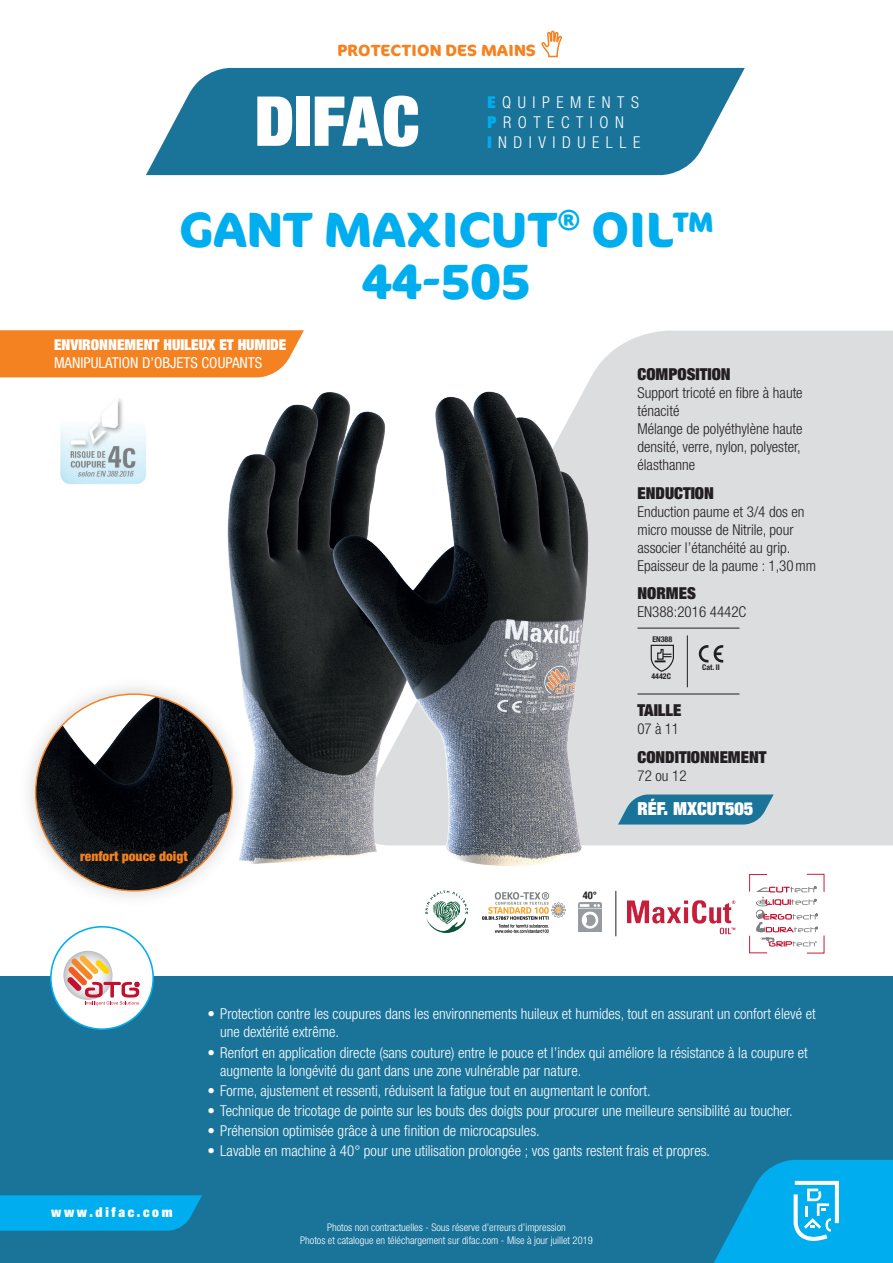
<style>
.page{position:relative;width:893px;height:1263px;background:#fff}
.page>*{position:absolute;margin:0;border:0;box-sizing:border-box;transform-origin:0 0}
.t1{font:900 expanded 69px "Helvetica Neue";color:#fff}
.t2{font:700 49.5px/52.5px "Cocon Pro";color:#00aeef;text-align:center}
.t3{font:900 expanded 18px "Helvetica Neue";color:#fff}
.t4{font:900 expanded 16.5px "Helvetica Neue";color:#231f20}
.t5{font:300 condensed 16.35px/19.6px "Helvetica Neue";letter-spacing:.4em;color:#fff}
.t6{font:700 16.2px "Cocon Pro";letter-spacing:.01em;color:#f58220}
.t7{font:300 condensed 15px/18px "Helvetica Neue";color:#fff}
.t8{font:300 condensed 15px/18px "Helvetica Neue";color:#231f20}
.t9{font:900 expanded 15px "Helvetica Neue";color:#fff}
.t10{font:condensed 15px "Helvetica Neue";color:#fff}
.t11{font:900 condensed 13.5px "Helvetica Neue";color:#f58220}
.t12{font:900 expanded 13.5px "Helvetica Neue";letter-spacing:.2em;color:#fff}
.t13{font:300 condensed 10.5px/12.6px "Helvetica Neue";color:#fff;text-align:center}
.t14{font:700 condensed 10.5px "Helvetica Neue";color:#231f20}
.t15{font:700 condensed 7.95px "Helvetica Neue";color:#231f20}
.t16{font:700 condensed 7.8px "Helvetica Neue";color:#231f20}
.s1{font-weight:900;font-stretch:expanded;color:#00aeef}
</style>
<div class="page">
<div style="left:586px;top:331px;width:307px;height:514px;background:#dcdddf"></div>
<div style="left:0;top:977px;width:893px;height:286px;background:#1a749a"></div>
<svg style="left:146px;top:68px;width:599px;height:107px;background:#3181a4"></svg>
<svg style="left:714px;top:1160px;width:179px;height:103px"></svg>
<svg style="left:0;top:1195px;width:202px;height:36px;background:#01a9e9"></svg>
<svg style="left:540px;top:30px;width:23px;height:42px"></svg>
<svg style="left:618px;top:794px;width:156px;height:30px;background:#3482a3"></svg>
<div style="left:0;top:330px;width:304px;height:47px;background:#f58220"></div>
<hr style="left:637px;top:628px;width:102px;height:1px;background:#231f20">
<hr style="left:637px;top:694px;width:102px;height:1px;background:#231f20">
<hr style="left:687px;top:635px;width:1px;height:52px;background:#231f20">
<svg style="left:651px;top:645px;width:23px;height:27px"></svg>
<svg style="left:714px;top:645px;width:9px;height:17px"></svg>
<svg style="left:699px;top:645px;width:9px;height:17px"></svg>
<img style="left:578px;top:902px;width:24px;height:29px">
<hr style="left:616px;top:891px;width:1px;height:45px;background:#231f20">
<img style="left:482px;top:893px;width:83px;height:39px">
<img style="left:426px;top:891px;width:41px;height:41px">
<div style="left:51px;top:927px;width:102px;height:102px;background:#fff;border-radius:50%"></div>
<div style="left:50px;top:926px;width:104px;height:104px;border:2px solid #00aeef;border-radius:50%"></div>
<div style="left:63px;top:951px;width:50px;height:49px;background:#c8c9cb;border-radius:25px"></div>
<svg style="left:67px;top:955px;width:72px;height:50px"></svg>
<img style="left:227px;top:386px;width:363px;height:480px">
<img style="left:627px;top:900px;width:109px;height:35px">
<svg style="left:749px;top:873px;width:76px;height:81px"></svg>
<img style="left:29px;top:669px;width:228px;height:228px">
<img style="left:36px;top:694px;width:196px;height:197px;border-radius:98px">
<img style="left:60px;top:399px;width:87px;height:86px">
<p class="t6" style="left:337px;top:39px;width:200px">PROTECTION DES MAINS</p>
<h1 class="t1" style="left:255px;top:77px;width:166px">DIFAC</h1>
<p class="t5" style="left:487px;top:93px;width:154px"><span class="s1">E</span>QUIPEMENTS<br><span class="s1">P</span>ROTECTION<br><span class="s1">I</span>NDIVIDUELLE</p>
<h2 class="t2" style="left:179px;top:202px;width:537px">GANT MAXICUT<sup>®</sup> OIL™<br>44-505</h2>
<p class="t9" style="left:54px;top:335px;width:234px">ENVIRONNEMENT HUILEUX ET HUMIDE</p>
<p class="t10" style="left:54px;top:354px;width:210px">MANIPULATION D’OBJETS COUPANTS</p>
<p class="t4" style="left:637px;top:364px;width:95px">COMPOSITION</p>
<p class="t8" style="left:637px;top:384px;width:167px">Support tricoté en fibre à haute ténacité<br>Mélange de polyéthylène haute densité, verre, nylon, polyester, élasthanne</p>
<p class="t4" style="left:637px;top:482px;width:78px">ENDUCTION</p>
<p class="t8" style="left:637px;top:502px;width:180px">Enduction paume et 3/4 dos en micro mousse de Nitrile, pour associer l’étanchéité au grip.<br>Epaisseur de la paume : 1,30mm</p>
<p class="t4" style="left:637px;top:583px;width:60px">NORMES</p>
<p class="t8" style="left:637px;top:603px;width:110px">EN388:2016 4442C</p>
<p class="t15" style="left:652px;top:634px;width:21px">EN388</p>
<p class="t15" style="left:651px;top:671px;width:21px">4442C</p>
<p class="t16" style="left:702px;top:663px;width:19px">Cat. II</p>
<p class="t4" style="left:637px;top:700px;width:46px">TAILLE</p>
<p class="t8" style="left:637px;top:720px;width:43px">07 à 11</p>
<p class="t4" style="left:637px;top:746px;width:130px">CONDITIONNEMENT</p>
<p class="t8" style="left:637px;top:766px;width:51px">72 ou 12</p>
<p class="t11" style="left:80px;top:848px;width:109px">renfort pouce doigt</p>
<p class="t14" style="left:583px;top:889px;width:16px">40°</p>
<p class="t3" style="left:638px;top:797px;width:117px">RÉF. MXCUT505</p>
<p class="t12" style="left:51px;top:1204px;width:123px">www.difac.com</p>
<p class="t7" style="left:220px;top:1005px;width:597px;text-indent:-13px">• Protection contre les coupures dans les environnements huileux et humides, tout en assurant un confort élevé et une dextérité extrême.</p>
<p class="t7" style="left:220px;top:1043px;width:589px;text-indent:-13px">• Renfort en application directe (sans couture) entre le pouce et l’index qui améliore la résistance à la coupure et augmente la longévité du gant dans une zone vulnérable par nature.</p>
<p class="t7" style="left:207px;top:1081px;width:445px">• Forme, ajustement et ressenti, réduisent la fatigue tout en augmentant le confort.</p>
<p class="t7" style="left:207px;top:1101px;width:587px">• Technique de tricotage de pointe sur les bouts des doigts pour procurer une meilleure sensibilité au toucher.</p>
<p class="t7" style="left:207px;top:1121px;width:334px">• Préhension optimisée grâce à une finition de microcapsules.</p>
<p class="t7" style="left:207px;top:1141px;width:504px">• Lavable en machine à 40° pour une utilisation prolongée ; vos gants restent frais et propres.</p>
<p class="t13" style="left:300px;top:1221px;width:294px">Photos non contractuelles - Sous réserve d’erreurs d’impression<br>Photos et catalogue en téléchargement sur difac.com - Mise à jour juillet 2019</p>
</div>
